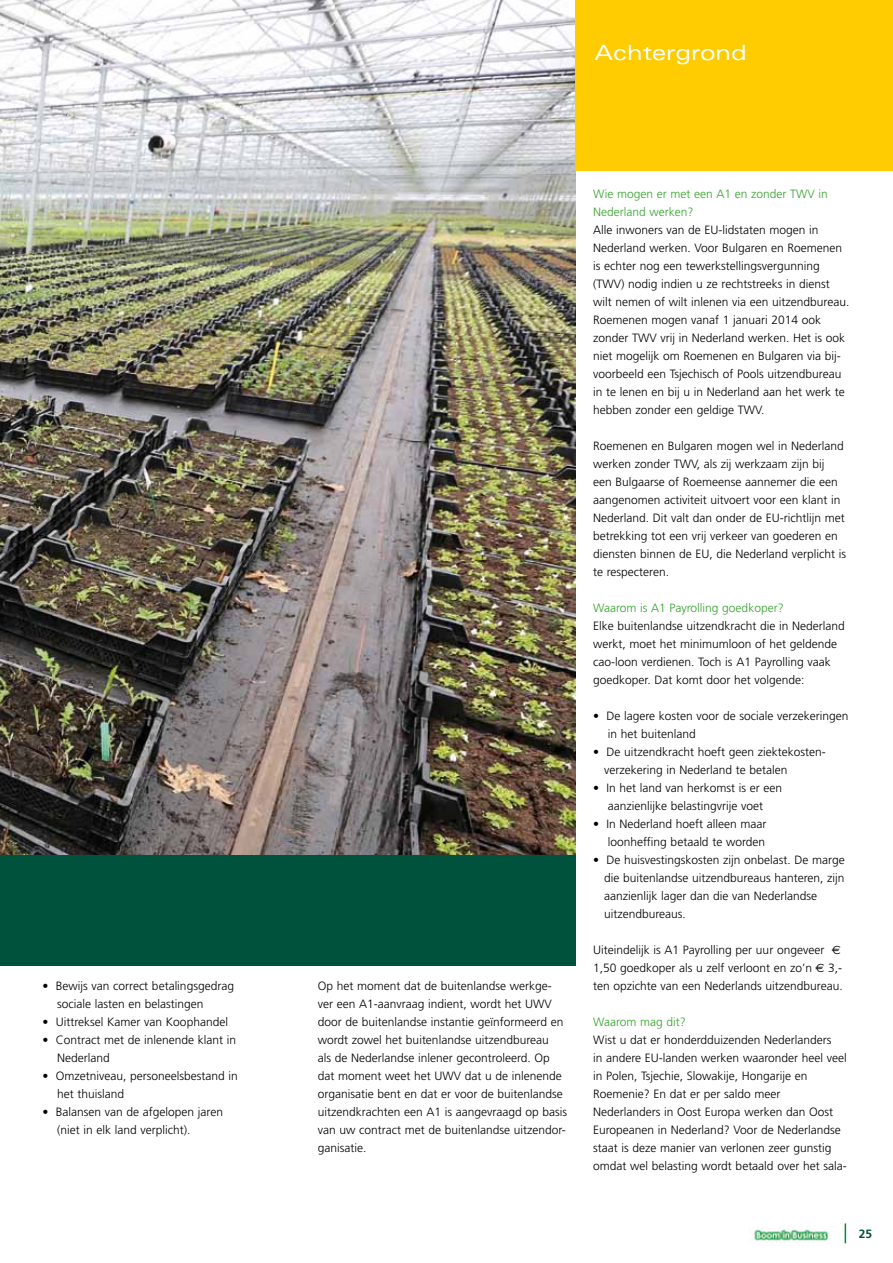
<style>
.page{position:relative;width:893px;height:1263px;background:#fff}
.page>*{position:absolute;margin:0;border:0;box-sizing:border-box;transform-origin:0 0}
.t1{font:expanded 21px "Univers";color:#fff}
.t2{font:300 12px/18px "Frutiger";color:#000}
.t3{font:300 12px/18px "Frutiger";color:#35a32c}
.t4{font:700 12px "Frutiger";color:#00523c}
.s1{font-family:"Euro Sans";font-weight:400}
</style>
<div class="page">
<svg style="left:845px;top:1223px;width:1px;height:20px"></svg>
<img style="left:754px;top:1228px;width:75px;height:15px">
<img style="left:0;top:0;width:575px;height:855px">
<div style="left:0;top:855px;width:575px;height:110px;background:#00523c"></div>
<div style="left:575px;top:0;width:318px;height:170px;background:#fecc00"></div>
<p class="t2" style="left:57px;top:977px;width:178px;text-indent:-15px">• Bewijs van correct betalingsgedrag sociale lasten en belastingen</p>
<p class="t2" style="left:43px;top:1013px;width:187px">• Uittreksel Kamer van Koophandel</p>
<p class="t2" style="left:57px;top:1031px;width:181px;text-indent:-15px">• Contract met de inlenende klant in<br>Nederland</p>
<p class="t2" style="left:57px;top:1067px;width:182px;text-indent:-15px">• Omzetniveau, personeelsbestand in het thuisland</p>
<p class="t2" style="left:57px;top:1103px;width:167px;text-indent:-15px">• Balansen van de afgelopen jaren (niet in elk land verplicht).</p>
<h1 class="t1" style="left:595px;top:40px;width:154px">Achtergrond</h1>
<p class="t2" style="left:318px;top:977px;width:251px">Op het moment dat de buitenlandse werkge&shy;ver een A1-aanvraag indient, wordt het UWV door de buitenlandse instantie geïnformeerd en wordt zowel het buitenlandse uitzendbureau<br>als de Nederlandse inlener gecontroleerd. Op dat moment weet het UWV dat u de inlenende organisatie bent en dat er voor de buitenlandse uitzendkrachten een A1 is aangevraagd op basis van uw contract met de buitenlandse uitzendor&shy;ganisatie.</p>
<p class="t3" style="left:593px;top:185px;width:236px">Wie mogen er met een A1 en zonder TWV in<br>Nederland werken?</p>
<p class="t2" style="left:593px;top:221px;width:258px">Alle inwoners van de EU-lidstaten mogen in Nederland werken. Voor Bulgaren en Roemenen is echter nog een tewerkstellingsvergunning (TWV) nodig indien u ze rechtstreeks in dienst wilt nemen of wilt inlenen via een uitzendbureau.<br>Roemenen mogen vanaf 1 januari 2014 ook zonder TWV vrij in Nederland werken. Het is ook niet mogelijk om Roemenen en Bulgaren via bij&shy;voorbeeld een Tsjechisch of Pools uitzendbureau in te lenen en bij u in Nederland aan het werk te hebben zonder een geldige TWV.</p>
<p class="t2" style="left:593px;top:437px;width:255px">Roemenen en Bulgaren mogen wel in Nederland werken zonder TWV, als zij werkzaam zijn bij een Bulgaarse of Roemeense aannemer die een aangenomen activiteit uitvoert voor een klant in Nederland. Dit valt dan onder de EU-richtlijn met betrekking tot een vrij verkeer van goederen en diensten binnen de EU, die Nederland verplicht is te respecteren.</p>
<p class="t3" style="left:593px;top:599px;width:192px">Waarom is A1 Payrolling goedkoper?</p>
<p class="t2" style="left:593px;top:617px;width:253px">Elke buitenlandse uitzendkracht die in Nederland werkt, moet het minimumloon of het geldende cao-loon verdienen. Toch is A1 Payrolling vaak goedkoper. Dat komt door het volgende:</p>
<p class="t2" style="left:608px;top:707px;width:242px;text-indent:-15px">• De lagere kosten voor de sociale verzekeringen in het buitenland</p>
<p class="t2" style="left:604px;top:743px;width:223px;text-indent:-11px">• De uitzendkracht hoeft geen ziektekosten&shy;verzekering in Nederland te betalen</p>
<p class="t2" style="left:593px;top:779px;width:191px;text-align:center">• In het land van herkomst is er een aanzienlijke belastingvrije voet</p>
<p class="t2" style="left:593px;top:815px;width:175px;text-align:right">• In Nederland hoeft alleen maar loonheffing betaald te worden</p>
<p class="t2" style="left:604px;top:851px;width:242px;text-indent:-11px">• De huisvestingskosten zijn onbelast. De marge die buitenlandse uitzendbureaus hanteren, zijn aanzienlijk lager dan die van Nederlandse uitzendbureaus.</p>
<p class="t2" style="left:593px;top:941px;width:251px">Uiteindelijk is A1 Payrolling per uur ongeveer <span class="s1">€<br></span>1,50 goedkoper als u zelf verloont en zo’n <span class="s1">€</span> 3,- ten opzichte van een Nederlands uitzendbureau.</p>
<p class="t3" style="left:593px;top:1013px;width:94px">Waarom mag dit?</p>
<p class="t2" style="left:593px;top:1031px;width:255px">Wist u dat er honderdduizenden Nederlanders<br>in andere EU-landen werken waaronder heel veel in Polen, Tsjechie, Slowakije, Hongarije en Roemenie? En dat er per saldo meer Nederlanders in Oost Europa werken dan Oost Europeanen in Nederland? Voor de Nederlandse staat is deze manier van verlonen zeer gunstig omdat wel belasting wordt betaald over het sala-</p>
<p class="t4" style="left:859px;top:1227px;width:15px">25</p>
</div>
